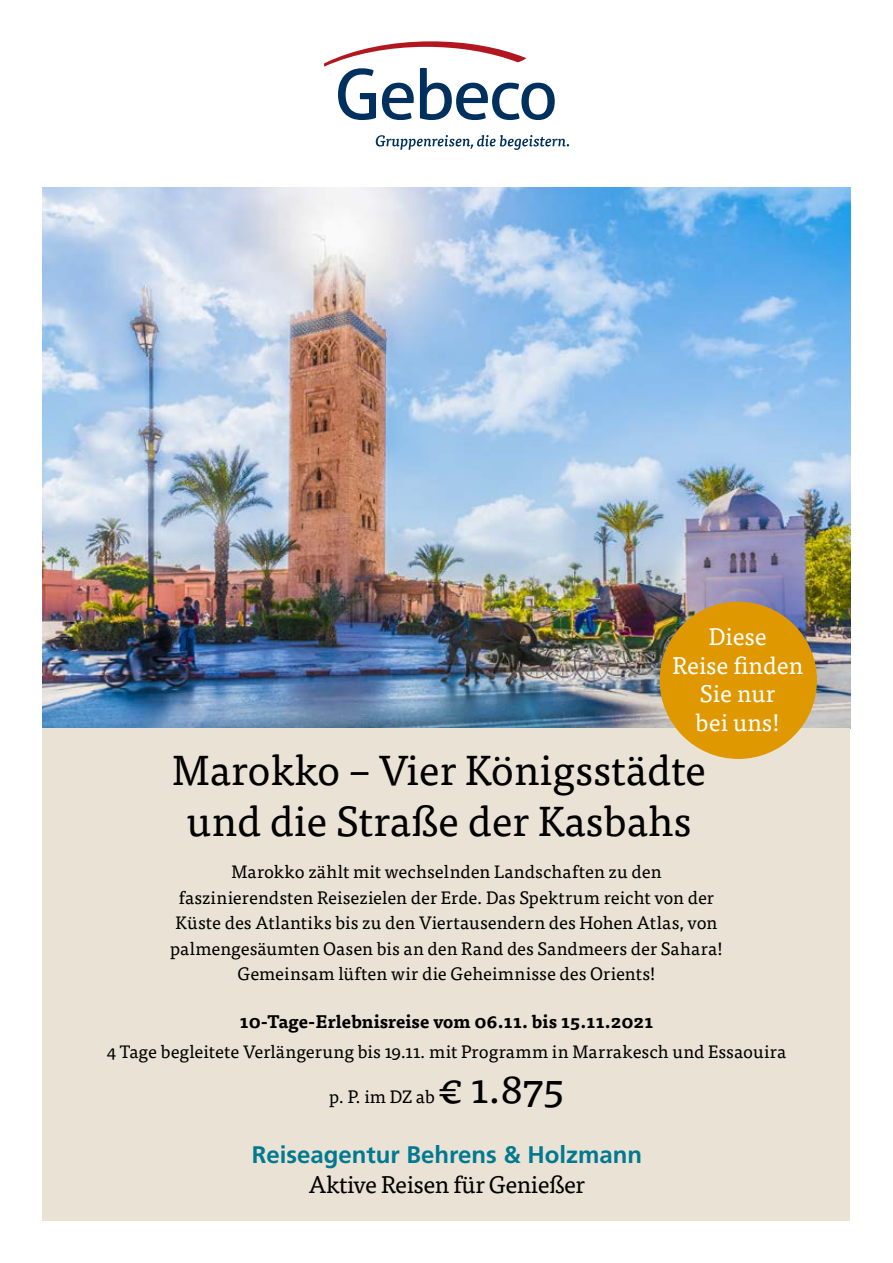
<style>
.page{position:relative;width:893px;height:1263px;background:#fff}
.page>*{position:absolute;margin:0;border:0;box-sizing:border-box;transform-origin:0 0}
.t1{font:42px/51px "Tisa OT";color:#000;text-align:center}
.t2{font:24px/28.5px "Tisa OT";color:#fff;text-align:center}
.t3{font:700 24px "Frutiger LT Pro";color:#007991}
.t4{font:24px "Tisa OT";letter-spacing:-.02em;color:#000}
.t5{font:18px/25.5px "Tisa OT";color:#000;text-align:center}
.t6{font:700 18px "Tisa OT";color:#000}
</style>
<div class="page">
<img style="left:43px;top:187px;width:807px;height:541px">
<svg style="left:324px;top:41px;width:231px;height:79px"></svg>
<svg style="left:376px;top:135px;width:193px;height:15px"></svg>
<div style="left:43px;top:728px;width:807px;height:492px;background:#eae2d4"></div>
<div style="left:660px;top:602px;width:157px;height:157px;background:#e09800;border-radius:50%"></div>
<h2 class="t2" style="left:672px;top:623px;width:132px">Diese<br>Reise finden<br>Sie nur<br>bei uns!</h2>
<h1 class="t1" style="left:172px;top:745px;width:535px">Marokko – Vier Königsstädte und die Straße der Kasbahs</h1>
<p class="t5" style="left:170px;top:859px;width:554px">Marokko zählt mit wechselnden Landschaften zu den faszinierendsten Reisezielen der Erde. Das Spektrum reicht von der Küste des Atlantiks bis zu den Viertausendern des Hohen Atlas, von palmengesäumten Oasen bis an den Rand des Sandmeers der Sahara!<br>Gemeinsam lüften wir die Geheimnisse des Orients!</p>
<p class="t6" style="left:240px;top:1011px;width:415px">10-Tage-Erlebnisreise vom 06.11. bis 15.11.2021</p>
<p class="t5" style="left:107px;top:1039px;width:681px">4 Tage begleitete Verlängerung bis 19.11. mit Programm in Marrakesch und Essaouira</p>
<p class="t5" style="left:329px;top:1084px;width:107px">p. P. im DZ ab</p>
<h1 class="t1" style="left:439px;top:1064px;width:127px">€ 1.875</h1>
<h2 class="t3" style="left:252px;top:1141px;width:392px">Reiseagentur Behrens &amp; Holzmann</h2>
<h2 class="t4" style="left:309px;top:1171px;width:278px">Aktive Reisen für Genießer</h2>
</div>
